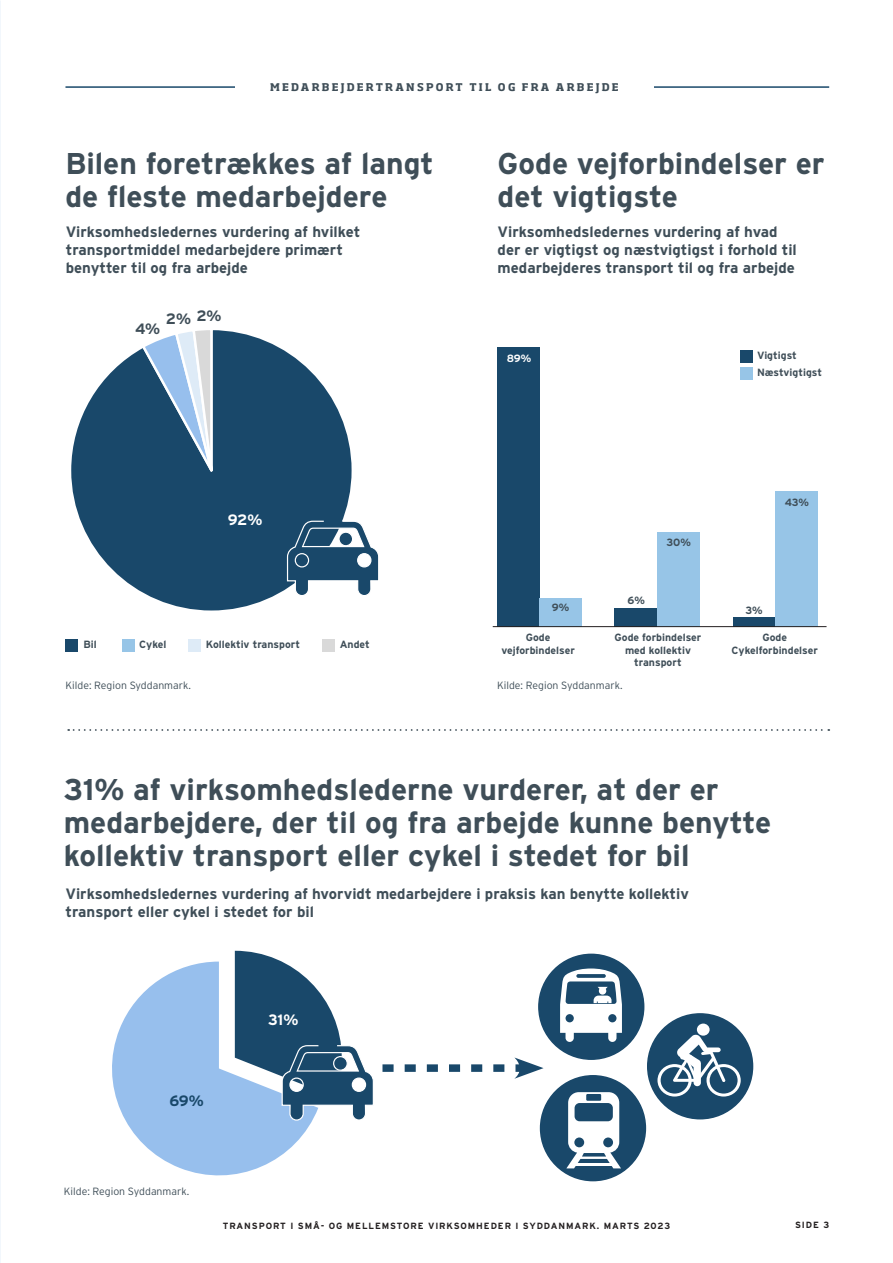
<style>
.page{position:relative;width:893px;height:1263px;background:#fff}
.page>*{position:absolute;margin:0;border:0;box-sizing:border-box;transform-origin:0 0}
.Overskrift_3{font:700 30px/33px "Interstate";color:#3f4e58}
.Overskrift{font:700 15px/18px "Interstate";color:#3f4e58}
.t1{font:700 15px "Interstate";color:#fff}
.t2{font:700 15px "Interstate";color:#19486a}
.t3{font:14.1px "Calibri";color:#595959}
.Overskrift-2{font:700 10.5px/12.6px "Interstate";color:#3f4e58;text-align:center}
.Brødtekst{font:300 10.5px "Interstate";color:#3f4e58}
.Vignet_top_forside{font:700 10.5px "Soho Std";letter-spacing:.215em;color:#3f4e58}
.t4{font:700 10.5px "Interstate";color:#fff}
.t5{font:700 9px "Interstate";letter-spacing:.1em;color:#231f20}
</style>
<div class="page">
<svg style="left:68px;top:729px;width:761px;height:2px"></svg>
<div style="left:539px;top:954px;width:105px;height:105px;background:#19486a;border-radius:50%"></div>
<div style="left:538px;top:954px;width:106px;height:106px;border:2px solid #19486a;border-radius:50%"></div>
<div style="left:541px;top:1076px;width:104px;height:104px;background:#19486a;border-radius:50%"></div>
<div style="left:540px;top:1075px;width:106px;height:106px;border:2px solid #19486a;border-radius:50%"></div>
<div style="left:648px;top:1014px;width:104px;height:105px;background:#19486a;border-radius:50%"></div>
<div style="left:647px;top:1013px;width:106px;height:106px;border:2px solid #19486a;border-radius:50%"></div>
<svg style="left:560px;top:968px;width:62px;height:74px"></svg>
<div style="left:697px;top:1023px;width:13px;height:13px;background:#fff;border-radius:50%"></div>
<svg style="left:657px;top:1034px;width:84px;height:62px"></svg>
<svg style="left:566px;top:1092px;width:55px;height:76px"></svg>
<hr style="left:65px;top:86px;width:764px;height:2px;background:#19486a">
<div style="left:235px;top:70px;width:419px;height:34px;background:#fff"></div>
<svg style="left:382px;top:1057px;width:162px;height:22px"></svg>
<div style="left:741px;top:367px;width:12px;height:12px;background:#97c5e7"></div>
<div style="left:741px;top:350px;width:12px;height:13px;background:#19486a"></div>
<div style="left:497px;top:347px;width:43px;height:280px;background:#19486a"></div>
<div style="left:614px;top:608px;width:43px;height:19px;background:#19486a"></div>
<div style="left:733px;top:617px;width:42px;height:10px;background:#19486a"></div>
<div style="left:540px;top:598px;width:42px;height:29px;background:#97c5e7"></div>
<div style="left:657px;top:532px;width:43px;height:95px;background:#97c5e7"></div>
<div style="left:775px;top:492px;width:43px;height:135px;background:#97c5e7"></div>
<hr style="left:493px;top:626px;width:333px;height:1px;background:#231f20">
<div style="left:123px;top:639px;width:12px;height:12px;background:#97c5e7"></div>
<div style="left:189px;top:639px;width:12px;height:12px;background:#deebf7"></div>
<div style="left:322px;top:639px;width:12px;height:12px;background:#d9d9d9"></div>
<div style="left:66px;top:639px;width:12px;height:12px;background:#19486a"></div>
<svg style="left:112px;top:961px;width:200px;height:215px;fill:#97bfed"></svg>
<svg style="left:235px;top:951px;width:138px;height:170px"></svg>
<div style="left:333px;top:1056px;width:14px;height:14px;background:#19486a;border-radius:50%"></div>
<div style="left:333px;top:1056px;width:15px;height:15px;border:1px solid #fff;border-radius:50%"></div>
<svg style="left:71px;top:330px;width:281px;height:281px"></svg>
<svg style="left:140px;top:330px;width:79px;height:179px;background:#6385a1"></svg>
<svg style="left:286px;top:520px;width:93px;height:77px"></svg>
<svg style="left:339px;top:532px;width:14px;height:14px"></svg>
<div style="left:338px;top:531px;width:15px;height:16px;border:1px solid #fff;border-radius:50%"></div>
<p class="Vignet_top_forside" style="left:270px;top:80px;width:350px">MEDARBEJDERTRANSPORT TIL OG FRA ARBEJDE</p>
<p class="Overskrift_3" style="left:65px;top:146px;width:370px">Bilen foretrækkes af langt de fleste medarbejdere</p>
<p class="Overskrift_3" style="left:498px;top:146px;width:329px">Gode vejforbindelser er det vigtigste</p>
<p class="Overskrift" style="left:66px;top:222px;width:296px">Virksomhedsledernes vurdering af hvilket transportmiddel medarbejdere primært benytter til og fra arbejde</p>
<p class="Overskrift" style="left:196px;top:306px;width:27px">2%</p>
<p class="Overskrift" style="left:166px;top:310px;width:27px">2%</p>
<p class="Overskrift" style="left:135px;top:319px;width:27px">4%</p>
<p class="t1" style="left:228px;top:511px;width:36px">92%</p>
<p class="t3" style="left:212px;top:632px;width:51px">Kollektiv</p>
<p class="Overskrift-2" style="left:83px;top:638px;width:15px">Bil</p>
<p class="Overskrift-2" style="left:139px;top:638px;width:29px">Cykel</p>
<p class="Overskrift-2" style="left:206px;top:638px;width:96px">Kollektiv transport</p>
<p class="Overskrift-2" style="left:340px;top:638px;width:32px">Andet</p>
<p class="Overskrift" style="left:498px;top:222px;width:301px">Virksomhedsledernes vurdering af hvad der er vigtigst og næstvigtigst i forhold til medarbejderes transport til og fra arbejde</p>
<p class="t4" style="left:507px;top:351px;width:26px">89%</p>
<p class="Overskrift-2" style="left:552px;top:601px;width:19px">9%</p>
<p class="Overskrift-2" style="left:628px;top:594px;width:19px">6%</p>
<p class="Overskrift-2" style="left:667px;top:536px;width:26px">30%</p>
<p class="Overskrift-2" style="left:757px;top:346px;width:67px;line-height:17.4px;text-align:left">Vigtigst<br>Næstvigtigst</p>
<p class="Overskrift-2" style="left:785px;top:496px;width:26px">43%</p>
<p class="Overskrift-2" style="left:746px;top:603px;width:19px">3%</p>
<p class="Overskrift-2" style="left:501px;top:631px;width:75px">Gode vejforbindelser</p>
<p class="Overskrift-2" style="left:732px;top:631px;width:88px">Gode<br>Cykelforbindelser</p>
<p class="Overskrift-2" style="left:615px;top:631px;width:88px">Gode forbindelser med kollektiv transport</p>
<p class="Brødtekst" style="left:65px;top:679px;width:127px">Kilde: Region Syddanmark.</p>
<p class="Brødtekst" style="left:497px;top:679px;width:127px">Kilde: Region Syddanmark.</p>
<p class="Overskrift_3" style="left:64px;top:773px;width:709px">31% af virksomhedslederne vurderer, at der er medarbejdere, der til og fra arbejde kunne benytte kollektiv transport eller cykel i stedet for bil</p>
<p class="Overskrift" style="left:66px;top:885px;width:625px">Virksomhedsledernes vurdering af hvorvidt medarbejdere i praksis kan benytte kollektiv transport eller cykel i stedet for bil</p>
<p class="t2" style="left:169px;top:1091px;width:36px">69%</p>
<p class="t1" style="left:268px;top:1010px;width:32px">31%</p>
<p class="Brødtekst" style="left:64px;top:1185px;width:127px">Kilde: Region Syddanmark.</p>
<p class="t5" style="left:223px;top:1220px;width:449px">TRANSPORT I SMÅ- OG MELLEMSTORE VIRKSOMHEDER I SYDDANMARK. MARTS 2023</p>
<p class="t5" style="left:795px;top:1219px;width:36px">SIDE 3</p>
</div>
